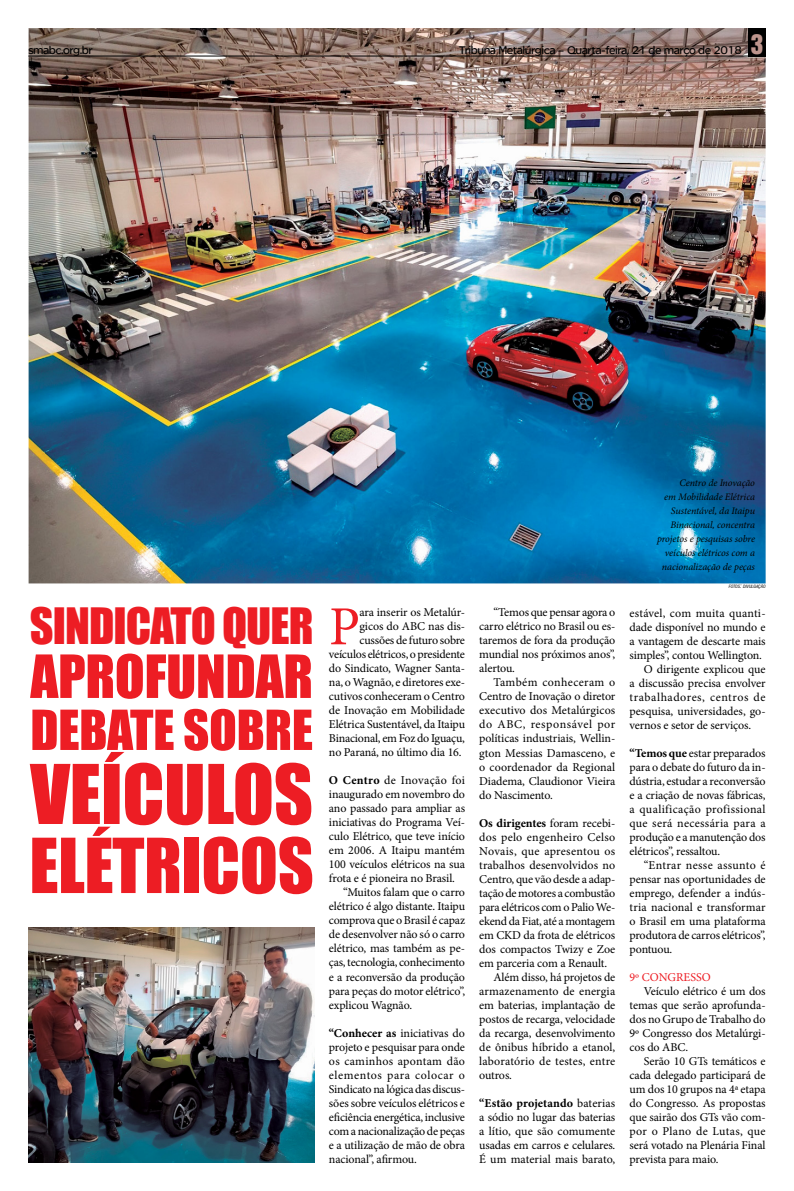
<style>
.page{position:relative;width:794px;height:1191px;background:#fff}
.page>*{position:absolute;margin:0;border:0;box-sizing:border-box;transform-origin:0 0}
.t1{font:76px "Impact";letter-spacing:-.005em;color:#ed1d24}
.t2{font:70px "Impact";letter-spacing:-.005em;color:#ed1d24}
.t3{font:55.1px "Minion Pro";color:#ed1d24}
.t4{font:55px "Impact";letter-spacing:-.005em;color:#ed1d24}
.t5{font:51px "Impact";letter-spacing:-.005em;color:#ed1d24}
.t6{font:46px "Impact";letter-spacing:-.02em;color:#ed1d24}
.t7{font:12px/14px "Minion Pro";letter-spacing:-.01em;color:#000;text-align:justify}
.t8{font:12px "SE Optimist Semi";letter-spacing:-.04em;color:#000}
.t9{font:700 12px "Minion Pro";letter-spacing:-.005em;color:#000}
.t10{font:12px "Minion Pro";color:#ed1d24}
.t11{font:italic 10px/14px "Minion Pro";letter-spacing:-.005em;color:#000;text-align:right}
.t12{font:italic condensed 4.4px "Swiss 721 BT";color:#000}
.s1{font-family:"Helvetica Inserat";font-size:25px;color:#bd948c}
.s2{font-weight:700}
.s3{font-weight:400}
.s4{font-size:6.2px}
</style>
<div class="page">
<img style="left:29px;top:28px;width:736px;height:555px">
<hr style="left:28px;top:56px;width:737px;height:1px;background:#000">
<div style="left:748px;top:28px;width:17px;height:28px;background:#000"></div>
<img style="left:29px;top:927px;width:286px;height:235px">
<p class="t8" style="left:28px;top:43px;width:66px">smabc.org.br</p>
<p class="t8" style="left:459px;top:43px;width:306px">Tribuna Metalúrgica – Quarta-feira, 21 de março de 2018 <span class="s1">3</span></p>
<p class="t11" style="left:657px;top:475px;width:99px">Centro de Inovação<br>em Mobilidade Elétrica<br>Sustentável, da Itaipu<br>Binacional, concentra projetos e pesquisas sobre veículos elétricos com a nacionalização de peças</p>
<h3 class="t6" style="left:30px;top:590px;width:285px">SINDICATO QUER</h3>
<h3 class="t4" style="left:30px;top:633px;width:284px">APROFUNDAR</h3>
<h3 class="t5" style="left:30px;top:690px;width:284px">DEBATE SOBRE</h3>
<h1 class="t1" style="left:30px;top:735px;width:284px">VEÍCULOS</h1>
<h2 class="t2" style="left:29px;top:811px;width:286px">ELÉTRICOS</h2>
<p class="t7" style="left:329px;top:605px;width:138px;text-align:right">ara inserir os Metalúr-<br>gicos do ABC nas dis&shy;cussões de futuro sobre veículos elétricos, o presidente do Sindicato, Wagner Santa&shy;na, o Wagnão, e diretores exe&shy;cutivos conheceram o Centro de Inovação em Mobilidade<br>Elétrica Sustentável, da Itaipu<br>Binacional, em Foz do Iguaçu, no Paraná, no último dia 16.</p>
<p class="t7" style="left:329px;top:773px;width:138px"><span class="s2">O Centro</span> de Inovação foi</p>
<p class="t7" style="left:329px;top:787px;width:138px">inaugurado em novembro do</p>
<p class="t7" style="left:329px;top:801px;width:138px">ano passado para ampliar as</p>
<p class="t7" style="left:329px;top:815px;width:138px">iniciativas do Programa Veí-</p>
<p class="t7" style="left:329px;top:829px;width:138px">culo Elétrico, que teve início</p>
<p class="t7" style="left:329px;top:843px;width:138px">em 2006. A Itaipu mantém</p>
<p class="t7" style="left:329px;top:857px;width:138px">100 veículos elétricos na sua</p>
<p class="t7" style="left:329px;top:871px;width:127px">frota e é pioneira no Brasil.</p>
<p class="t7" style="left:343px;top:885px;width:123px">“Muitos falam que o carro</p>
<p class="t7" style="left:329px;top:899px;width:138px">elétrico é algo distante. Itaipu</p>
<p class="t7" style="left:329px;top:913px;width:138px">comprova que o Brasil é capaz</p>
<p class="t7" style="left:329px;top:927px;width:138px">de desenvolver não só o carro</p>
<p class="t7" style="left:329px;top:941px;width:138px">elétrico, mas também as pe-</p>
<p class="t7" style="left:329px;top:955px;width:138px">ças, tecnologia, conhecimento</p>
<p class="t7" style="left:329px;top:969px;width:138px">e a reconversão da produção</p>
<p class="t7" style="left:329px;top:983px;width:138px">para peças do motor elétrico”,</p>
<p class="t7" style="left:329px;top:997px;width:85px">explicou Wagnão.</p>
<p class="t7" style="left:329px;top:1025px;width:138px"><span class="s2">“Conhecer as</span> iniciativas do projeto e pesquisar para onde os caminhos apontam dão elementos para colocar o Sindicato na lógica das discus&shy;sões sobre veículos elétricos e eficiência energética, inclusive com a nacionalização de peças e a utilização de mão de obra nacional”, afirmou.</p>
<h3 class="t3" style="left:329px;top:590px;width:33px">P</h3>
<p class="t7" style="left:479px;top:605px;width:138px;text-indent:14px">“Temos que pensar agora o carro elétrico no Brasil ou es&shy;taremos de fora da produção mundial nos próximos anos”, alertou.</p>
<p class="t7" style="left:479px;top:675px;width:138px;text-indent:14px">Também conheceram o Centro de Inovação o diretor executivo dos Metalúrgicos do ABC, responsável por políticas industriais, Wellin&shy;gton Messias Damasceno, e o coordenador da Regional Diadema, Claudionor Vieira do Nascimento.</p>
<p class="t9" style="left:479px;top:814px;width:138px">Os dirigentes <span class="s3">foram recebi-</span></p>
<p class="t7" style="left:479px;top:829px;width:138px">dos pelo engenheiro Celso</p>
<p class="t7" style="left:479px;top:843px;width:138px">Novais, que apresentou os</p>
<p class="t7" style="left:479px;top:857px;width:138px">trabalhos desenvolvidos no</p>
<p class="t7" style="left:479px;top:871px;width:138px">Centro, que vão desde a adap-</p>
<p class="t7" style="left:479px;top:885px;width:138px">tação de motores a combustão</p>
<p class="t7" style="left:479px;top:899px;width:138px">para elétricos com o Palio We-</p>
<p class="t7" style="left:479px;top:913px;width:138px">ekend da Fiat, até a montagem</p>
<p class="t7" style="left:479px;top:927px;width:138px">em CKD da frota de elétricos</p>
<p class="t7" style="left:479px;top:941px;width:138px">dos compactos Twizy e Zoe</p>
<p class="t7" style="left:479px;top:955px;width:129px">em parceria com a Renault.</p>
<p class="t7" style="left:493px;top:969px;width:123px">Além disso, há projetos de</p>
<p class="t7" style="left:479px;top:983px;width:138px">armazenamento de energia</p>
<p class="t7" style="left:479px;top:998px;width:138px">em baterias, implantação de</p>
<p class="t7" style="left:479px;top:1012px;width:138px">postos de recarga, velocidade</p>
<p class="t7" style="left:479px;top:1026px;width:138px">da recarga, desenvolvimento</p>
<p class="t7" style="left:479px;top:1040px;width:138px">de ônibus híbrido a etanol,</p>
<p class="t7" style="left:479px;top:1054px;width:138px">laboratório de testes, entre</p>
<p class="t7" style="left:479px;top:1068px;width:34px">outros.</p>
<p class="t7" style="left:479px;top:1096px;width:138px"><span class="s2">“Estão projetando</span> baterias a sódio no lugar das baterias a lítio, que são comumente usadas em carros e celulares.<br>É um material mais barato,</p>
<p class="t12" style="left:729px;top:584px;width:38px">FOTOS<span class="s4">:</span> DIVULGAÇÃO</p>
<p class="t7" style="left:629px;top:606px;width:138px">estável, com muita quanti-</p>
<p class="t7" style="left:629px;top:620px;width:138px">dade disponível no mundo e</p>
<p class="t7" style="left:629px;top:634px;width:138px">a vantagem de descarte mais</p>
<p class="t7" style="left:629px;top:648px;width:134px">simples”, contou Wellington.</p>
<p class="t7" style="left:643px;top:662px;width:123px">O dirigente explicou que</p>
<p class="t7" style="left:629px;top:676px;width:138px">a discussão precisa envolver</p>
<p class="t7" style="left:629px;top:690px;width:138px">trabalhadores, centros de</p>
<p class="t7" style="left:629px;top:704px;width:138px">pesquisa, universidades, go-</p>
<p class="t7" style="left:629px;top:718px;width:123px">vernos e setor de serviços.</p>
<p class="t7" style="left:629px;top:746px;width:138px"><span class="s2">“Temos que</span> estar preparados para o debate do futuro da in&shy;dústria, estudar a reconversão e a criação de novas fábricas, a qualificação profissional que será necessária para a produção e a manutenção dos elétricos”, ressaltou.</p>
<p class="t7" style="left:629px;top:858px;width:138px;text-indent:14px">“Entrar nesse assunto é pensar nas oportunidades de emprego, defender a indús&shy;tria nacional e transformar o Brasil em uma plataforma produtora de carros elétricos”, pontuou.</p>
<p class="t10" style="left:629px;top:969px;width:83px">9º CONGRESSO</p>
<p class="t7" style="left:629px;top:984px;width:138px;text-indent:14px">Veículo elétrico é um dos temas que serão aprofunda&shy;dos no Grupo de Trabalho do 9º Congresso dos Metalúrgi&shy;cos do ABC.</p>
<p class="t7" style="left:629px;top:1054px;width:138px;text-indent:14px">Serão 10 GTs temáticos e cada delegado participará de um dos 10 grupos na 4ª etapa do Congresso. As propostas que sairão dos GTs vão com&shy;por o Plano de Lutas, que será votado na Plenária Final prevista para maio.</p>
</div>
